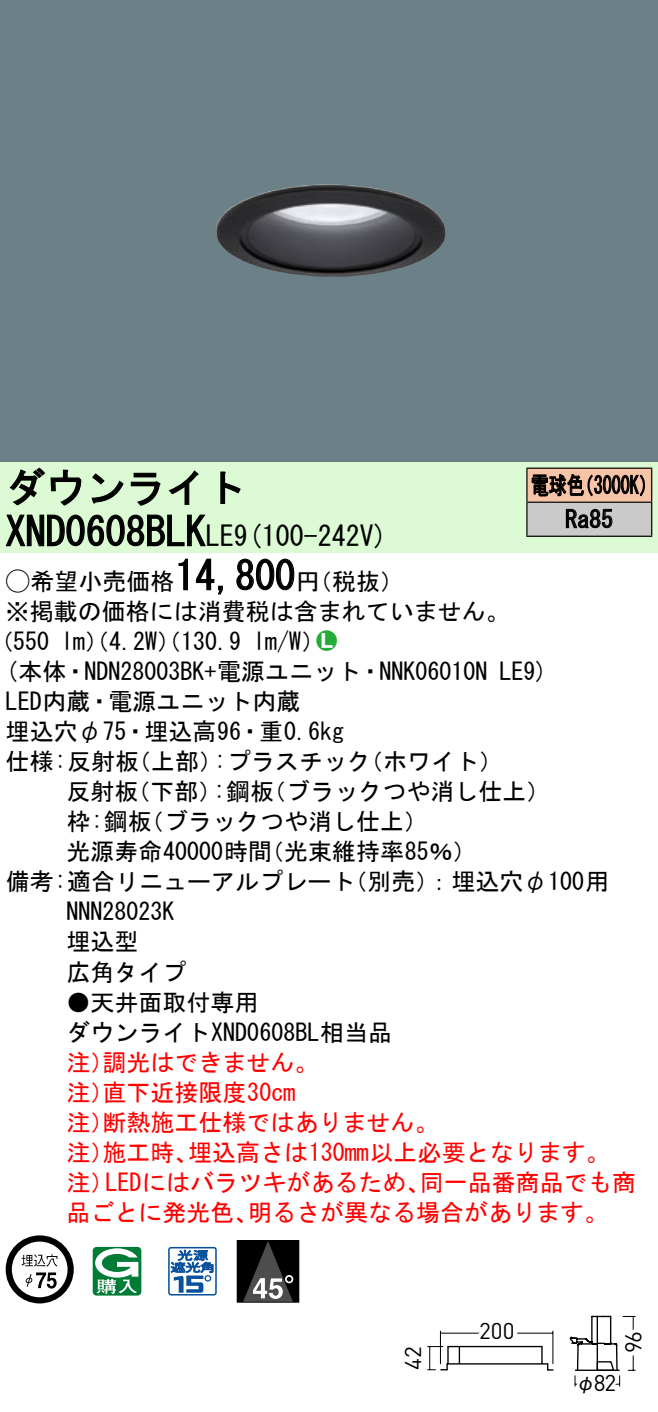
<style>
.page{position:relative;width:658px;height:1412px;background:#fff}
.page>*{position:absolute;margin:0;border:0;box-sizing:border-box;transform-origin:0 0}
.t1{font:40px "MS Gothic";color:#000}
.t2{font:28px "MS Gothic";color:#000}
.t3{font:24px/30px "MS Gothic";color:#000}
.t4{font:24px/30px "MS Gothic";color:#f00}
.t5{font:24px/34px "MS Gothic";color:#000;scale:.75 1}
.t6{font:24px "Ford Classification 1";color:#23ac38}
.t7{font:22.8px "DINOT";letter-spacing:.005em;color:#000}
.t8{font:20px "Gothic BBB Pro Medium 90 pv RKSJ H";color:#000}
.s1{font-size:28px}
.s2{font-family:"Ford Classification 1"}
.s3{color:#fff}
</style>
<div class="page">
<div style="left:0;top:0;width:658px;height:462px;background:#6c8087"></div>
<img style="left:216px;top:184px;width:229px;height:93px">
<div style="left:0;top:462px;width:658px;height:90px;background:#dcfad4"></div>
<svg style="left:9px;top:467px;width:73px;height:39px"></svg>
<svg style="left:91px;top:473px;width:33px;height:30px"></svg>
<svg style="left:130px;top:472px;width:30px;height:34px"></svg>
<svg style="left:168px;top:470px;width:30px;height:35px"></svg>
<svg style="left:220px;top:471px;width:21px;height:33px"></svg>
<svg style="left:5px;top:514px;width:201px;height:32px"></svg>
<svg style="left:178px;top:558px;width:10px;height:32px"></svg>
<svg style="left:195px;top:558px;width:28px;height:37px"></svg>
<svg style="left:236px;top:558px;width:59px;height:32px"></svg>
<svg style="left:6px;top:1235px;width:68px;height:68px"></svg>
<svg style="left:93px;top:1246px;width:48px;height:49px"></svg>
<svg style="left:168px;top:1246px;width:49px;height:49px"></svg>
<div style="left:237px;top:1239px;width:62px;height:63px;border:1px solid #000"></div>
<div style="left:237px;top:1240px;width:62px;height:61px;background:#000"></div>
<svg style="left:243px;top:1241px;width:50px;height:60px"></svg>
<div style="left:527px;top:468px;width:124px;height:34px;background:#f7c4a7"></div>
<div style="left:527px;top:502px;width:124px;height:34px;background:#cacaca"></div>
<hr style="left:526px;top:467px;width:126px;height:2px;background:#000">
<hr style="left:526px;top:468px;width:1px;height:33px;background:#000">
<hr style="left:651px;top:468px;width:1px;height:33px;background:#000">
<hr style="left:526px;top:501px;width:126px;height:2px;background:#000">
<hr style="left:526px;top:502px;width:1px;height:33px;background:#000">
<hr style="left:651px;top:502px;width:1px;height:33px;background:#000">
<hr style="left:526px;top:535px;width:126px;height:2px;background:#000">
<svg style="left:531px;top:474px;width:114px;height:23px"></svg>
<svg style="left:565px;top:508px;width:47px;height:20px"></svg>
<svg style="left:569px;top:1315px;width:67px;height:72px"></svg>
<svg style="left:427px;top:1330px;width:127px;height:41px"></svg>
<h1 class="t1" style="left:6px;top:467px;width:242px">ダウンライト</h1>
<p class="t2" style="left:234px;top:522px;width:155px">(9 100-242 (V</p>
<h1 class="t1" style="left:6px;top:511px;width:230px">XND0608BLK<span class="s1">LE</span></h1>
<h1 class="t1" style="left:175px;top:555px;width:121px">14,800</h1>
<p class="t3" style="left:6px;top:566px;width:505px"><span class="s2">A</span>希望小売価格<br>※掲載の価格には消費税は含まれていません。</p>
<p class="t6" style="left:316px;top:629px;width:22px">2<span class="s3">7</span></p>
<p class="t3" style="left:296px;top:566px;width:109px">（円税抜(</p>
<p class="t3" style="left:253px;top:626px;width:73px">l m (W/</p>
<p class="t3" style="left:-11px;top:626px;width:62px">（550</p>
<p class="t3" style="left:61px;top:626px;width:182px">lm）（4.2 ）（W 130.9</p>
<p class="t5" style="left:565px;top:468px;width:65px;text-indent:-34px">電球色<br>Ra85</p>
<p class="t5" style="left:575px;top:468px;width:109px">（3000 (K</p>
<p class="t3" style="left:6px;top:656px;width:483px">(本体・NDN28003BK+電源ユニット・NNK06010N</p>
<p class="t3" style="left:6px;top:686px;width:296px">LED内蔵・電源ユニット内蔵</p>
<p class="t3" style="left:6px;top:716px;width:340px">埋込穴φ75・埋込高96・重0.6kg</p>
<p class="t3" style="left:359px;top:746px;width:145px">（ホワイト(</p>
<p class="t3" style="left:214px;top:746px;width:158px">:プラスチック</p>
<p class="t3" style="left:6px;top:746px;width:135px">仕様:反射板</p>
<p class="t3" style="left:127px;top:746px;width:97px">（上部）</p>
<p class="t3" style="left:499px;top:656px;width:50px">LE (9</p>
<p class="t3" style="left:66px;top:776px;width:74px">反射板</p>
<p class="t3" style="left:126px;top:776px;width:97px">（下部）</p>
<p class="t3" style="left:262px;top:776px;width:289px">（ブラックつや消し仕上(</p>
<p class="t3" style="left:213px;top:776px;width:62px">:鋼板</p>
<p class="t3" style="left:140px;top:806px;width:290px">（ブラックつや消し仕上(</p>
<p class="t3" style="left:66px;top:806px;width:87px">枠:鋼板</p>
<p class="t3" style="left:66px;top:836px;width:207px">光源寿命40000時間</p>
<p class="t3" style="left:260px;top:836px;width:218px">（光束維持率85％(</p>
<p class="t3" style="left:66px;top:866px;width:290px;text-indent:-61px">備考:適合リニューアルプレート<br>NNN28023K<br>埋込型<br>広角タイプ</p>
<p class="t3" style="left:66px;top:986px;width:327px">●天井面取付専用<br>ダウンライトXND0608BL相当品</p>
<p class="t4" style="left:102px;top:1046px;width:217px">調光はできません。</p>
<p class="t3" style="left:343px;top:866px;width:267px">（別売：）埋込穴φ100用</p>
<p class="t4" style="left:102px;top:1046px;width:194px;text-indent:-36px">注）<br>直下近接限度30cm</p>
<p class="t4" style="left:102px;top:1076px;width:337px;text-indent:-36px">注）<br>断熱施工仕様ではありません。</p>
<p class="t4" style="left:66px;top:1106px;width:49px">注）</p>
<p class="t4" style="left:188px;top:1136px;width:423px">埋込高さは130mm以上必要となります。</p>
<p class="t4" style="left:102px;top:1136px;width:97px">施工時、</p>
<p class="t4" style="left:66px;top:1136px;width:49px">注）</p>
<p class="t4" style="left:66px;top:1166px;width:49px">注）</p>
<p class="t4" style="left:105px;top:1166px;width:326px">LEDにはバラツキがあるため、</p>
<p class="t4" style="left:420px;top:1166px;width:217px">同一品番商品でも商</p>
<p class="t4" style="left:66px;top:1196px;width:193px">品ごとに発光色、</p>
<p class="t4" style="left:248px;top:1196px;width:362px">明るさが異なる場合があります。</p>
<p class="t7" style="left:397px;top:1369px;width:25px;rotate:-90deg">42</p>
<p class="t7" style="left:479px;top:1314px;width:37px">200</p>
<p class="t7" style="left:593px;top:1366px;width:24px">82</p>
<p class="t8" style="left:575px;top:1366px;width:21px">φ</p>
<p class="t7" style="left:617px;top:1353px;width:23px;rotate:-90deg">96</p>
</div>
